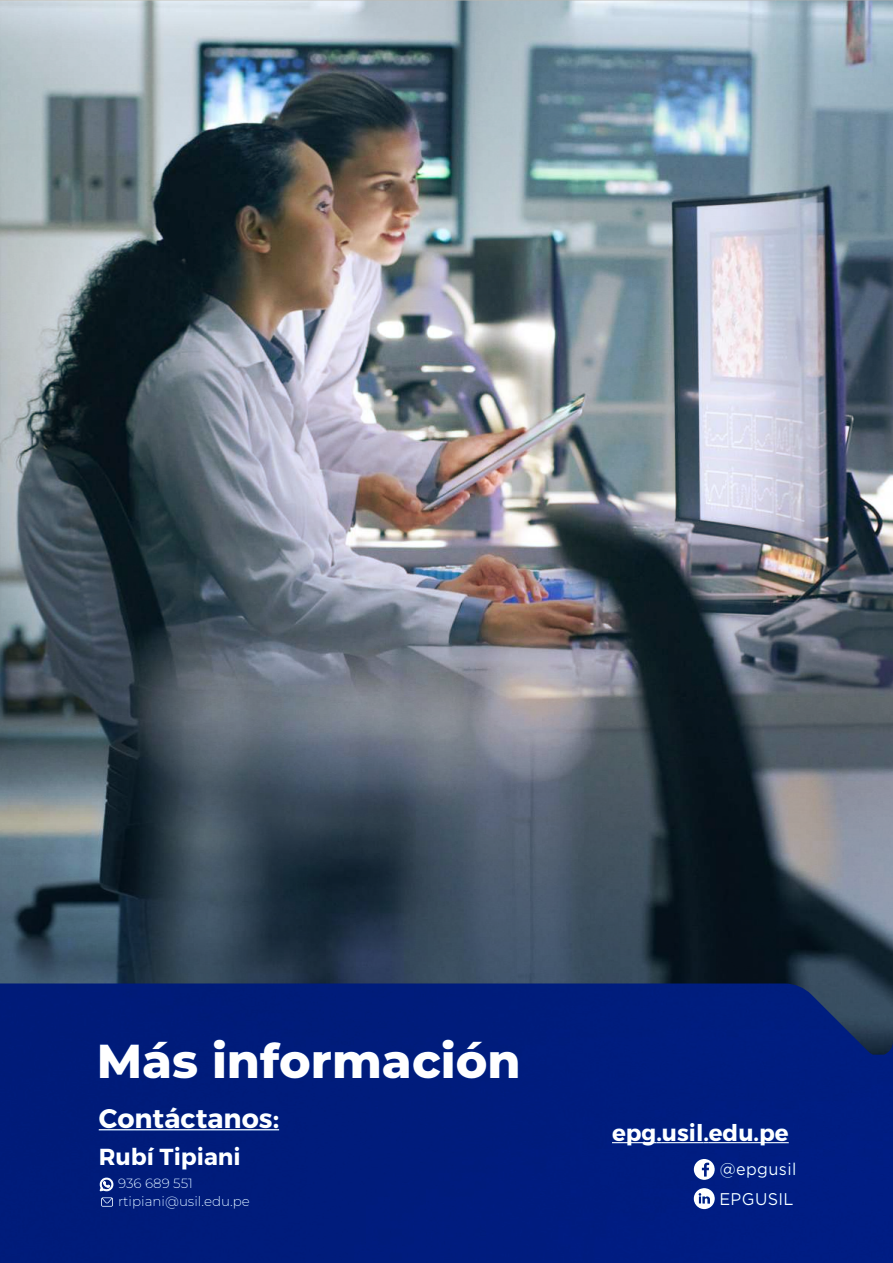
<style>
.page{position:relative;width:893px;height:1263px;background:#fff}
.page>*{position:absolute;margin:0;border:0;box-sizing:border-box;transform-origin:0 0}
.t1{font:800 47.7px "Montserrat";color:#fff}
.t2{font:700 27px "Montserrat";color:#fff}
.t3{font:700 23.25px "Montserrat";color:#fff}
.t4{font:700 22.95px "Montserrat";color:#fff}
.t5{font:16.95px "Gotham";letter-spacing:.025em;color:#fff;scale:.96 1}
.t6{font:300 13.5px/17.5px "Montserrat";color:#fff}
</style>
<div class="page">
<img style="left:0;top:0;width:893px;height:1263px">
<h1 class="t1" style="left:97px;top:1034px;width:425px">Más información</h1>
<h2 class="t2" style="left:99px;top:1106px;width:182px">Contáctanos:</h2>
<h3 class="t3" style="left:99px;top:1147px;width:144px">Rubí Tipiani</h3>
<p class="t6" style="left:118px;top:1176px;width:133px">936 689 551 rtipiani@usil.edu.pe</p>
<h3 class="t4" style="left:612px;top:1123px;width:178px">epg.usil.edu.pe</h3>
<p class="t5" style="left:720px;top:1161px;width:81px">@epgusil</p>
<p class="t5" style="left:719px;top:1192px;width:79px">EPGUSIL</p>
</div>
